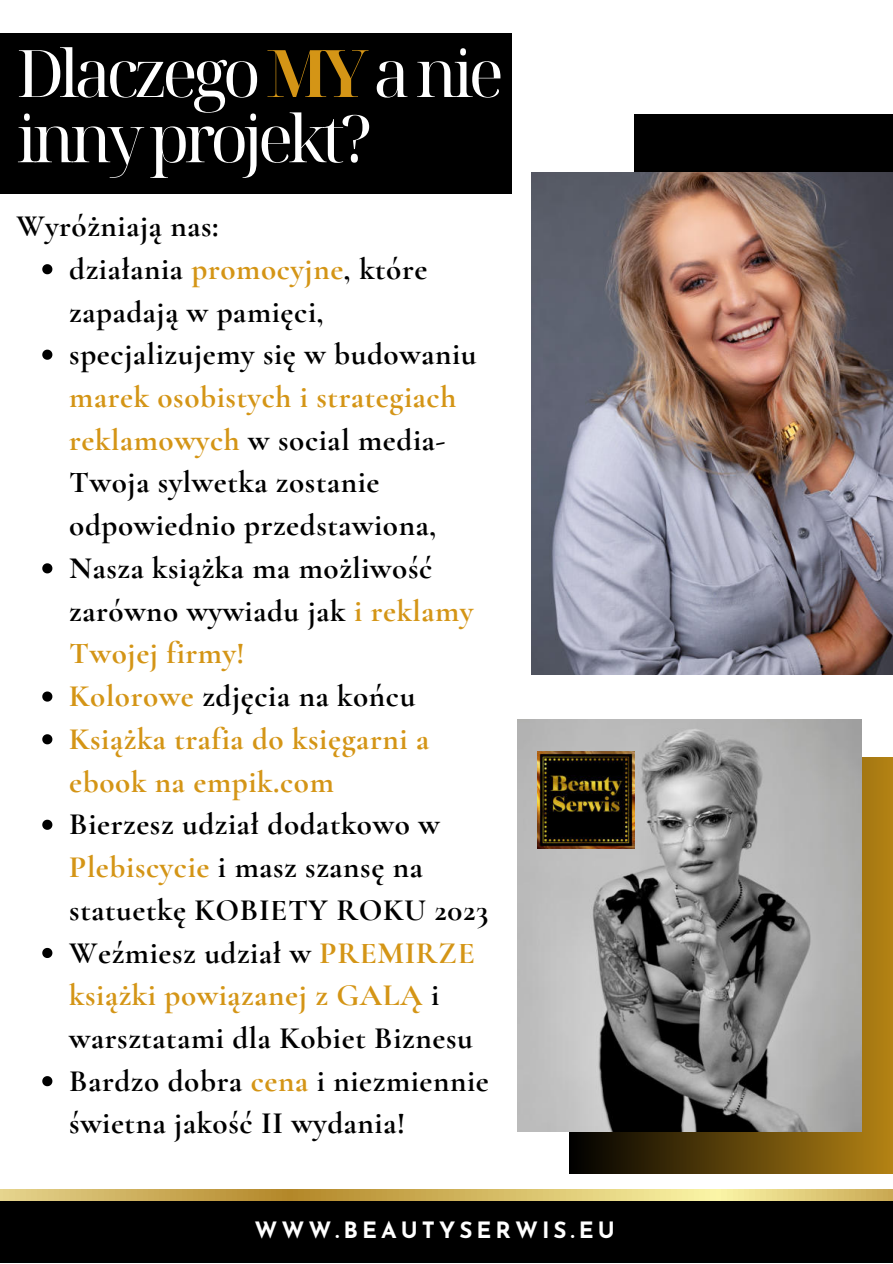
<style>
.page{position:relative;width:893px;height:1264px;background:#fff}
.page>*{position:absolute;margin:0;border:0;box-sizing:border-box;transform-origin:0 0}
.t1{font:65.55px/65.2px "Noto Serif Display";letter-spacing:-.075em;color:#fff}
.t2{font:700 31.05px/42.8px "Cormorant Garamond";letter-spacing:.02em;color:#000}
.t3{font:700 22.5px "Josefin Sans";letter-spacing:.18em;color:#fff}
.s1{font-weight:700;color:#d49516}
.s2{color:#d49516}
</style>
<div class="page">
<div style="left:634px;top:114px;width:258px;height:415px;background:#000"></div>
<svg style="left:569px;top:757px;width:323px;height:416px;background:#7f5d11"></svg>
<img style="left:517px;top:719px;width:344px;height:412px">
<svg style="left:42px;top:264px;width:10px;height:10px"></svg>
<svg style="left:42px;top:349px;width:10px;height:11px"></svg>
<svg style="left:42px;top:563px;width:10px;height:10px"></svg>
<svg style="left:42px;top:691px;width:10px;height:10px"></svg>
<svg style="left:42px;top:734px;width:10px;height:10px"></svg>
<svg style="left:42px;top:819px;width:10px;height:10px"></svg>
<svg style="left:42px;top:947px;width:10px;height:11px"></svg>
<svg style="left:42px;top:1076px;width:10px;height:10px"></svg>
<img style="left:532px;top:173px;width:360px;height:501px">
<div style="left:0;top:1197px;width:892px;height:65px;background:#000"></div>
<svg style="left:0;top:1189px;width:892px;height:11px;background:#d5bb67"></svg>
<img style="left:538px;top:751px;width:96px;height:97px">
<div style="left:0;top:34px;width:511px;height:160px;background:#000"></div>
<h1 class="t1" style="left:16px;top:43px;width:488px">Dlaczego <span class="s1">MY</span> a nie inny projekt?</h1>
<p class="t2" style="left:16px;top:204px;width:204px">Wyróżniają nas:</p>
<p class="t2" style="left:69px;top:247px;width:409px">działania <span class="s2">promocyjne</span>, które zapadają w pamięci, specjalizujemy się w budowaniu</p>
<p class="t2" style="left:69px;top:375px;width:405px"><span class="s2">marek osobistych i strategiach reklamowych</span> w social media-<br>Twoja sylwetka zostanie odpowiednio przedstawiona,<br>Nasza książka ma możliwość zarówno wywiadu jak <span class="s2">i reklamy<br>Twojej firmy!<br>Kolorowe</span> zdjęcia na końcu<br><span class="s2">Książka trafia do księgarni a ebook na empik.com</span></p>
<p class="t2" style="left:69px;top:802px;width:421px">Bierzesz udział dodatkowo w<br><span class="s2">Plebiscycie</span> i masz szansę na statuetkę KOBIETY ROKU 2023<br>Weźmiesz udział w <span class="s2">PREMIRZE książki powiązanej z GALĄ</span> i warsztatami dla Kobiet Biznesu<br>Bardzo dobra <span class="s2">cena</span> i niezmiennie świetna jakość II wydania!</p>
<p class="t3" style="left:254px;top:1209px;width:362px">WWW.BEAUTYSERWIS.EU</p>
</div>
